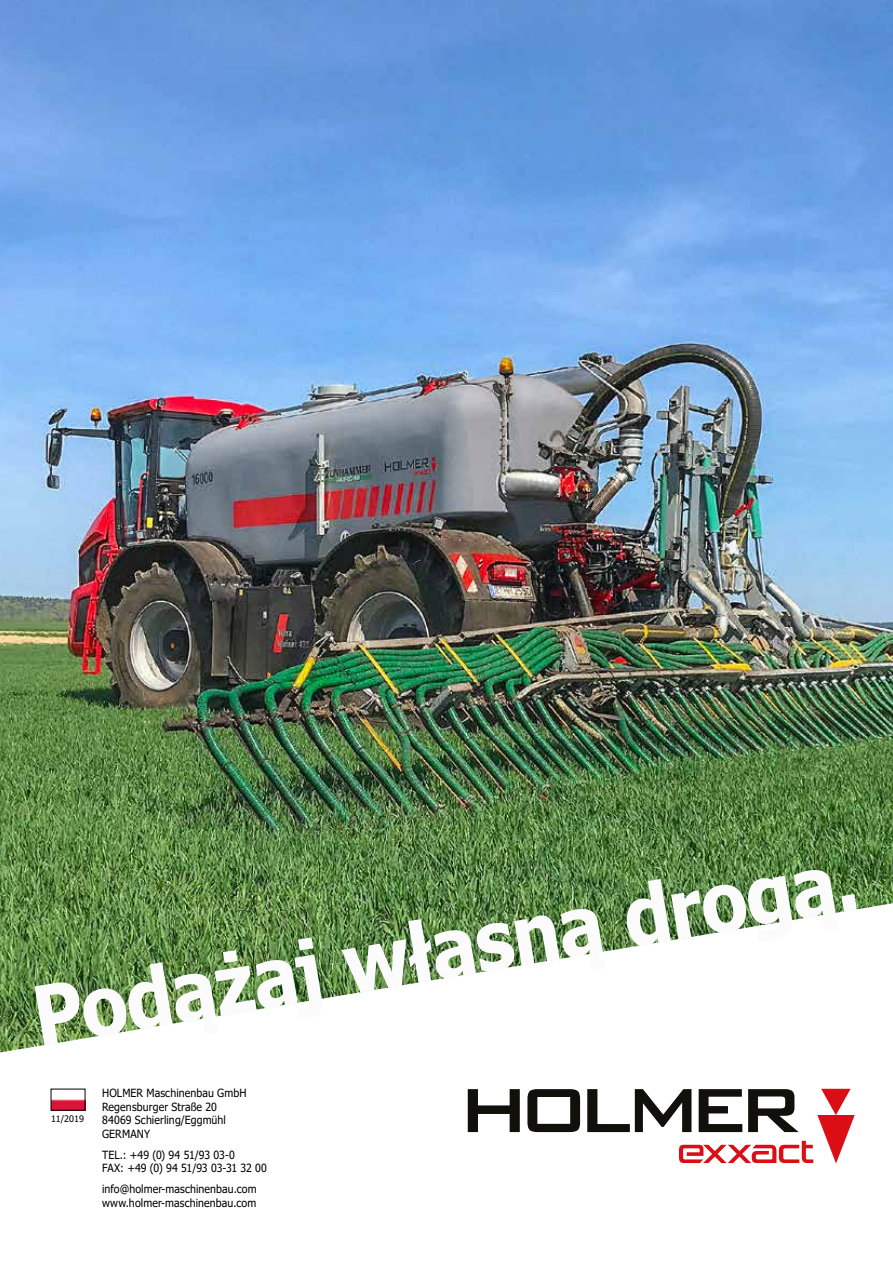
<style>
.page{position:relative;width:893px;height:1263px;background:#fff}
.page>*{position:absolute;margin:0;border:0;box-sizing:border-box;transform-origin:0 0}
.t1{font:700 82.5px "Tahoma";color:#fbfbfb;scale:.91 1}
.t2{font:11.25px/13.5px "Tahoma";letter-spacing:.01em;color:#000;scale:.94 1}
.t3{font:9px "Tahoma";color:#000}
</style>
<div class="page">
<img style="left:0;top:0;width:893px;height:1052px">
<svg style="left:468px;top:1089px;width:52px;height:43px"></svg>
<svg style="left:527px;top:1089px;width:53px;height:43px"></svg>
<svg style="left:587px;top:1089px;width:268px;height:74px"></svg>
<img style="left:53px;top:1099px;width:30px;height:9px">
<h1 class="t1" style="left:24px;top:963px;width:918px;rotate:-10deg">Podążaj własną drogą.</h1>
<p class="t3" style="left:51px;top:1112px;width:34px">11/2019</p>
<p class="t2" style="left:102px;top:1087px;width:155px">HOLMER Maschinenbau GmbH<br>Regensburger Straße 20<br>84069 Schierling/Eggmühl<br>GERMANY</p>
<p class="t2" style="left:102px;top:1148px;width:177px">TEL.: +49 (0) 94 51/93 03-0<br>FAX: +49 (0) 94 51/93 03-31 32 00</p>
<p class="t2" style="left:102px;top:1183px;width:166px">info@holmer-maschinenbau.com www.holmer-maschinenbau.com</p>
</div>
